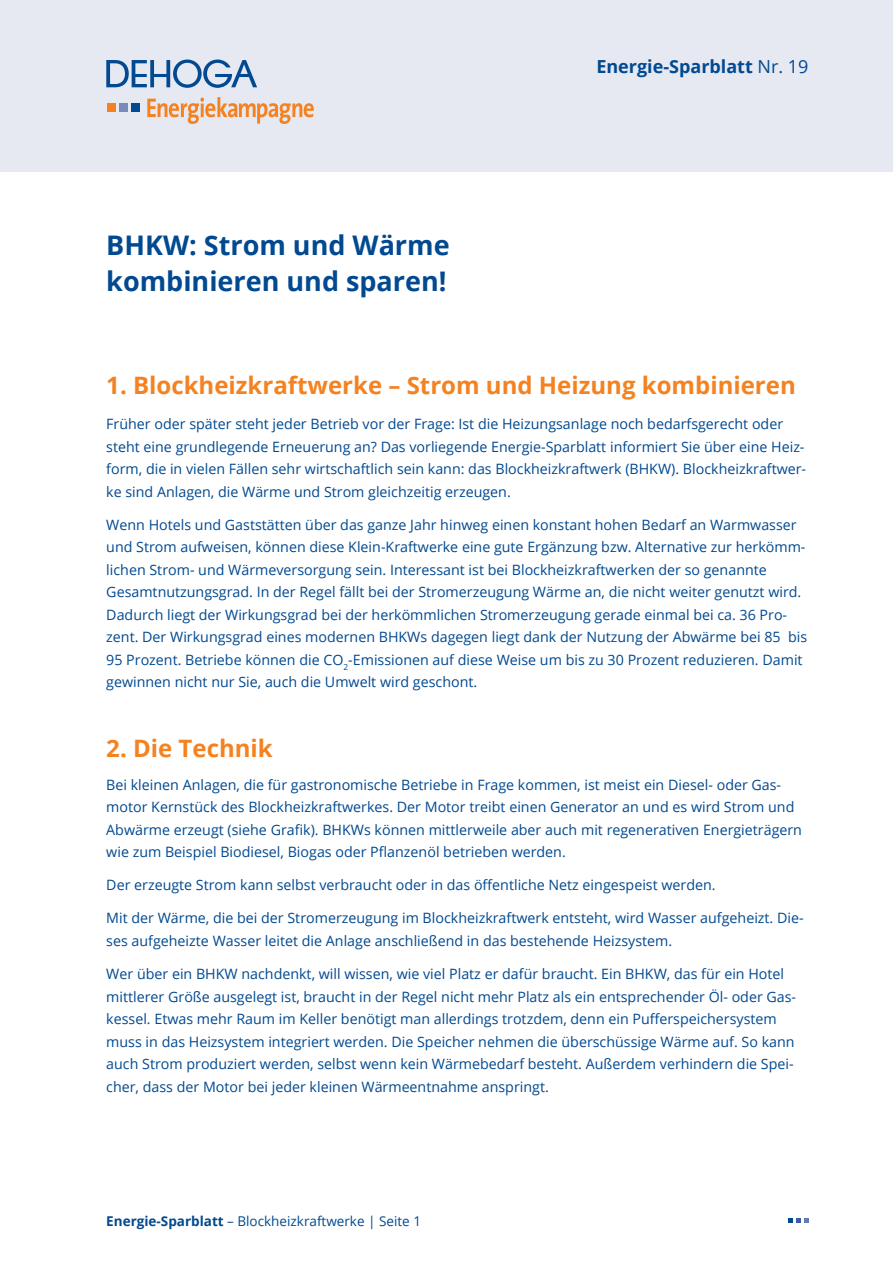
<style>
.page{position:relative;width:893px;height:1263px;background:#fff}
.page>*{position:absolute;margin:0;border:0;box-sizing:border-box;transform-origin:0 0}
.Headline_1{font:700 27px/36px "Open Sans";color:#014990}
.Headline_2{font:700 24px "Open Sans";color:#f58220}
.Fliesstext{font:700 24px "Open Sans";color:#f58220}
.t1{font:700 18px "Open Sans";color:#014990}
.Fliesstext-2{font:14.25px/22.5px "Open Sans";color:#014990}
.t2{font:13.5px "Open Sans";color:#014990}
.s1{font-weight:400}
.s2{font-weight:700}
</style>
<div class="page">
<div style="left:0;top:0;width:893px;height:171px;background:#e6e8f2"></div>
<svg style="left:106px;top:60px;width:151px;height:28px"></svg>
<div style="left:132px;top:103px;width:8px;height:8px;background:#014990"></div>
<div style="left:119px;top:103px;width:8px;height:8px;background:#788bbc"></div>
<div style="left:107px;top:103px;width:8px;height:8px;background:#f58220"></div>
<svg style="left:147px;top:97px;width:167px;height:27px"></svg>
<svg style="left:788px;top:1218px;width:20px;height:4px"></svg>
<p class="Headline_1" style="left:106px;top:226px;width:345px">BHKW: Strom und Wärme kombinieren und sparen!</p>
<p class="t1" style="left:596px;top:54px;width:214px">Energie-Sparblatt <span class="s1">Nr. 19</span></p>
<p class="Headline_2" style="left:106px;top:368px;width:691px">1. Blockheizkraftwerke – Strom und Heizung kombinieren</p>
<p class="Fliesstext-2" style="left:106px;top:412px;width:701px">Früher oder später steht jeder Betrieb vor der Frage: Ist die Heizungsanlage noch bedarfsgerecht oder steht eine grundlegende Erneuerung an? Das vorliegende Energie-Sparblatt informiert Sie über eine Heiz&shy;form, die in vielen Fällen sehr wirtschaftlich sein kann: das Blockheizkraftwerk (BHKW). Blockheizkraftwer&shy;ke sind Anlagen, die Wärme und Strom gleichzeitig erzeugen.</p>
<p class="Fliesstext-2" style="left:106px;top:513px;width:702px">Wenn Hotels und Gaststätten über das ganze Jahr hinweg einen konstant hohen Bedarf an Warmwasser und Strom aufweisen, können diese Klein-Kraftwerke eine gute Ergänzung bzw. Alternative zur herkömm&shy;lichen Strom- und Wärmeversorgung sein. Interessant ist bei Blockheizkraftwerken der so genannte Gesamtnutzungsgrad. In der Regel fällt bei der Stromerzeugung Wärme an, die nicht weiter genutzt wird.<br>Dadurch liegt der Wirkungsgrad bei der herkömmlichen Stromerzeugung gerade einmal bei ca. 36 Pro&shy;zent. Der Wirkungsgrad eines modernen BHKWs dagegen liegt dank der Nutzung der Abwärme bei 85 bis 95 Prozent. Betriebe können die CO<sub>2</sub>-Emissionen auf diese Weise um bis zu 30 Prozent reduzieren. Damit gewinnen nicht nur Sie, auch die Umwelt wird geschont.</p>
<p class="Fliesstext" style="left:106px;top:731px;width:168px">2. Die Technik</p>
<p class="Fliesstext-2" style="left:106px;top:773px;width:697px">Bei kleinen Anlagen, die für gastronomische Betriebe in Frage kommen, ist meist ein Diesel- oder Gas&shy;motor Kernstück des Blockheizkraftwerkes. Der Motor treibt einen Generator an und es wird Strom und Abwärme erzeugt (siehe Grafik). BHKWs können mittlerweile aber auch mit regenerativen Energieträgern wie zum Beispiel Biodiesel, Biogas oder Pflanzenöl betrieben werden.</p>
<p class="Fliesstext-2" style="left:106px;top:873px;width:611px">Der erzeugte Strom kann selbst verbraucht oder in das öffentliche Netz eingespeist werden.</p>
<p class="Fliesstext-2" style="left:106px;top:907px;width:699px">Mit der Wärme, die bei der Stromerzeugung im Blockheizkraftwerk entsteht, wird Wasser aufgeheizt. Die&shy;ses aufgeheizte Wasser leitet die Anlage anschließend in das bestehende Heizsystem.</p>
<p class="Fliesstext-2" style="left:106px;top:962px;width:691px">Wer über ein BHKW nachdenkt, will wissen, wie viel Platz er dafür braucht. Ein BHKW, das für ein Hotel mittlerer Größe ausgelegt ist, braucht in der Regel nicht mehr Platz als ein entsprechender Öl- oder Gas&shy;kessel. Etwas mehr Raum im Keller benötigt man allerdings trotzdem, denn ein Pufferspeichersystem muss in das Heizsystem integriert werden. Die Speicher nehmen die überschüssige Wärme auf. So kann auch Strom produziert werden, selbst wenn kein Wärmebedarf besteht. Außerdem verhindern die Spei&shy;cher, dass der Motor bei jeder kleinen Wärmeentnahme anspringt.</p>
<p class="t2" style="left:106px;top:1211px;width:316px"><span class="s2">Energie-Sparblatt</span> – Blockheizkraftwerke | Seite 1</p>
</div>
